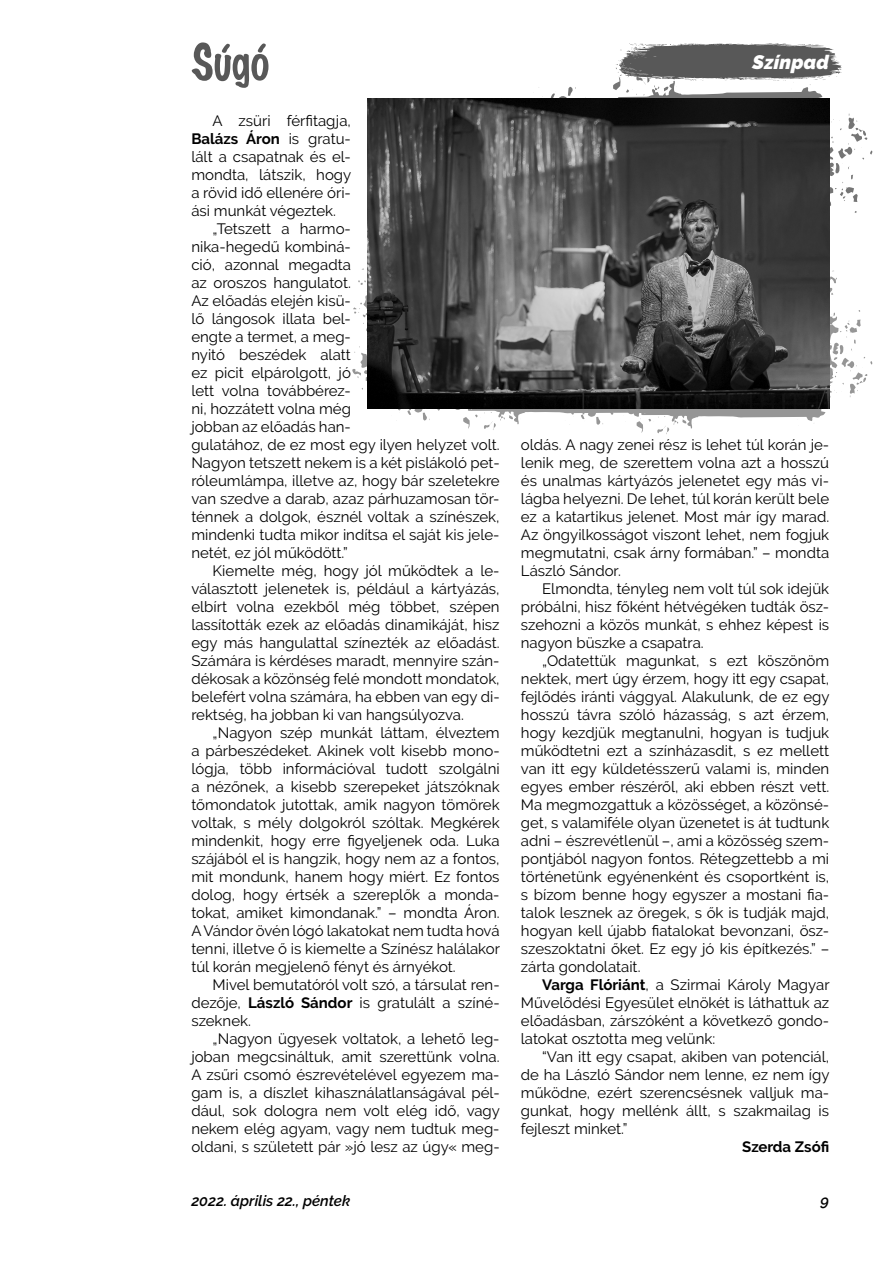
<style>
.page{position:relative;width:893px;height:1263px;background:#fff}
.page>*{position:absolute;margin:0;border:0;box-sizing:border-box;transform-origin:0 0}
.t1{font:italic 900 19.5px "Raleway";letter-spacing:.01em;color:#fff}
.t2{font:15px/18px "Raleway";color:#000;text-align:justify}
.t3{font:italic 600 15px "Raleway";color:#000}
.t4{font:700 15px "Raleway";color:#000}
.s1{font-weight:700}
</style>
<div class="page">
<svg style="left:192px;top:42px;width:76px;height:46px"></svg>
<svg style="left:616px;top:43px;width:226px;height:31px;background:#707070"></svg>
<svg style="left:352px;top:203px;width:174px;height:227px"></svg>
<svg style="left:538px;top:74px;width:335px;height:134px"></svg>
<svg style="left:526px;top:208px;width:347px;height:226px"></svg>
<img style="left:368px;top:98px;width:461px;height:311px">
<p class="t2" style="left:191px;top:112px;width:161px;text-indent:21px">A zsüri férfitagja, <span class="s1">Balázs Áron</span> is gratu&shy;lált a csapatnak és el&shy;mondta, látszik, hogy a rövid idő ellenére óri&shy;ási munkát végeztek.</p>
<p class="t2" style="left:191px;top:220px;width:310px;text-align:left;text-indent:21px">„Tetszett a harmo-<br>nika-hegedű kombiná-<br>ció, azonnal megadta<br>az oroszos hangulatot.<br>Az előadás elején kisü-<br>lő lángosok illata bel-<br>engte a termet, a meg-<br>nyitó beszédek alatt<br>ez picit elpárolgott, jó<br>lett volna továbbérez-<br>ni, hozzátett volna még<br>jobban az előadás han-<br>gulatához, de ez most egy ilyen helyzet volt.<br>Nagyon tetszett nekem is a két pislákoló pet&shy;róleumlámpa, illetve az, hogy bár szeletekre van szedve a darab, azaz párhuzamosan tör&shy;ténnek a dolgok, észnél voltak a színészek, mindenki tudta mikor indítsa el saját kis jele&shy;netét, ez jól működött.”</p>
<p class="t2" style="left:191px;top:562px;width:310px;text-indent:21px">Kiemelte még, hogy jól működtek a le&shy;választott jelenetek is, például a kártyázás, elbírt volna ezekből még többet, szépen lassították ezek az előadás dinamikáját, hisz egy más hangulattal színezték az előadást.<br>Számára is kérdéses maradt, mennyire szán&shy;dékosak a közönség felé mondott mondatok, belefért volna számára, ha ebben van egy di&shy;rektség, ha jobban ki van hangsúlyozva.</p>
<p class="t2" style="left:191px;top:724px;width:310px;text-indent:21px">„Nagyon szép munkát láttam, élveztem a párbeszédeket. Akinek volt kisebb mono&shy;lógja, több információval tudott szolgálni a nézőnek, a kisebb szerepeket játszóknak tőmondatok jutottak, amik nagyon tömörek voltak, s mély dolgokról szóltak. Megkérek mindenkit, hogy erre figyeljenek oda. Luka szájából el is hangzik, hogy nem az a fontos, mit mondunk, hanem hogy miért. Ez fontos dolog, hogy értsék a szereplők a monda&shy;tokat, amiket kimondanak.” – mondta Áron.<br>A Vándor övén lógó lakatokat nem tudta hová tenni, illetve ő is kiemelte a Színész halálakor túl korán megjelenő fényt és árnyékot.</p>
<p class="t2" style="left:191px;top:976px;width:310px;text-indent:21px">Mivel bemutatóról volt szó, a társulat ren&shy;dezője, <span class="s1">László Sándor</span> is gratulált a színé&shy;szeknek.</p>
<p class="t2" style="left:191px;top:1030px;width:310px;text-indent:21px">„Nagyon ügyesek voltatok, a lehető leg&shy;joban megcsináltuk, amit szerettünk volna.<br>A zsűri csomó észrevételével egyezem ma&shy;gam is, a díszlet kihasználatlanságával pél&shy;dául, sok dologra nem volt elég idő, vagy nekem elég agyam, vagy nem tudtuk meg&shy;oldani, s született pár »jó lesz az úgy« meg-</p>
<h1 class="t1" style="left:752px;top:51px;width:78px">Színpad</h1>
<p class="t2" style="left:521px;top:436px;width:310px">oldás. A nagy zenei rész is lehet túl korán je&shy;lenik meg, de szerettem volna azt a hosszú és unalmas kártyázós jelenetet egy más vi&shy;lágba helyezni. De lehet, túl korán került bele ez a katartikus jelenet. Most már így marad.<br>Az öngyilkosságot viszont lehet, nem fogjuk megmutatni, csak árny formában.” – mondta László Sándor.</p>
<p class="t2" style="left:521px;top:580px;width:310px;text-indent:21px">Elmondta, tényleg nem volt túl sok idejük próbálni, hisz főként hétvégéken tudták ösz&shy;szehozni a közös munkát, s ehhez képest is nagyon büszke a csapatra.</p>
<p class="t2" style="left:521px;top:652px;width:310px;text-indent:21px">„Odatettük magunkat, s ezt köszönöm nektek, mert úgy érzem, hogy itt egy csapat, fejlődés iránti vággyal. Alakulunk, de ez egy hosszú távra szóló házasság, s azt érzem, hogy kezdjük megtanulni, hogyan is tudjuk működtetni ezt a színházasdit, s ez mellett van itt egy küldetésszerű valami is, minden egyes ember részéről, aki ebben részt vett.<br>Ma megmozgattuk a közösséget, a közönsé&shy;get, s valamiféle olyan üzenetet is át tudtunk adni – észrevétlenül –, ami a közösség szem&shy;pontjából nagyon fontos. Rétegzettebb a mi történetünk egyénenként és csoportként is, s bízom benne hogy egyszer a mostani fia&shy;talok lesznek az öregek, s ők is tudják majd, hogyan kell újabb fiatalokat bevonzani, ösz&shy;szeszoktatni őket. Ez egy jó kis építkezés.” – zárta gondolatait.</p>
<p class="t2" style="left:521px;top:976px;width:310px;text-indent:21px"><span class="s1">Varga Flóriánt</span>, a Szirmai Károly Magyar Művelődési Egyesület elnökét is láthattuk az előadásban, zárszóként a következő gondo&shy;latokat osztotta meg velünk:</p>
<p class="t2" style="left:521px;top:1048px;width:310px;text-indent:21px">“Van itt egy csapat, akiben van potenciál, de ha László Sándor nem lenne, ez nem így működne, ezért szerencsésnek valljuk ma&shy;gunkat, hogy mellénk állt, s szakmailag is fejleszt minket.”</p>
<p class="t4" style="left:742px;top:1138px;width:89px">Szerda Zsófi</p>
<p class="t3" style="left:191px;top:1192px;width:161px">2022. április 22., péntek</p>
<p class="t3" style="left:821px;top:1192px;width:10px">9</p>
</div>
